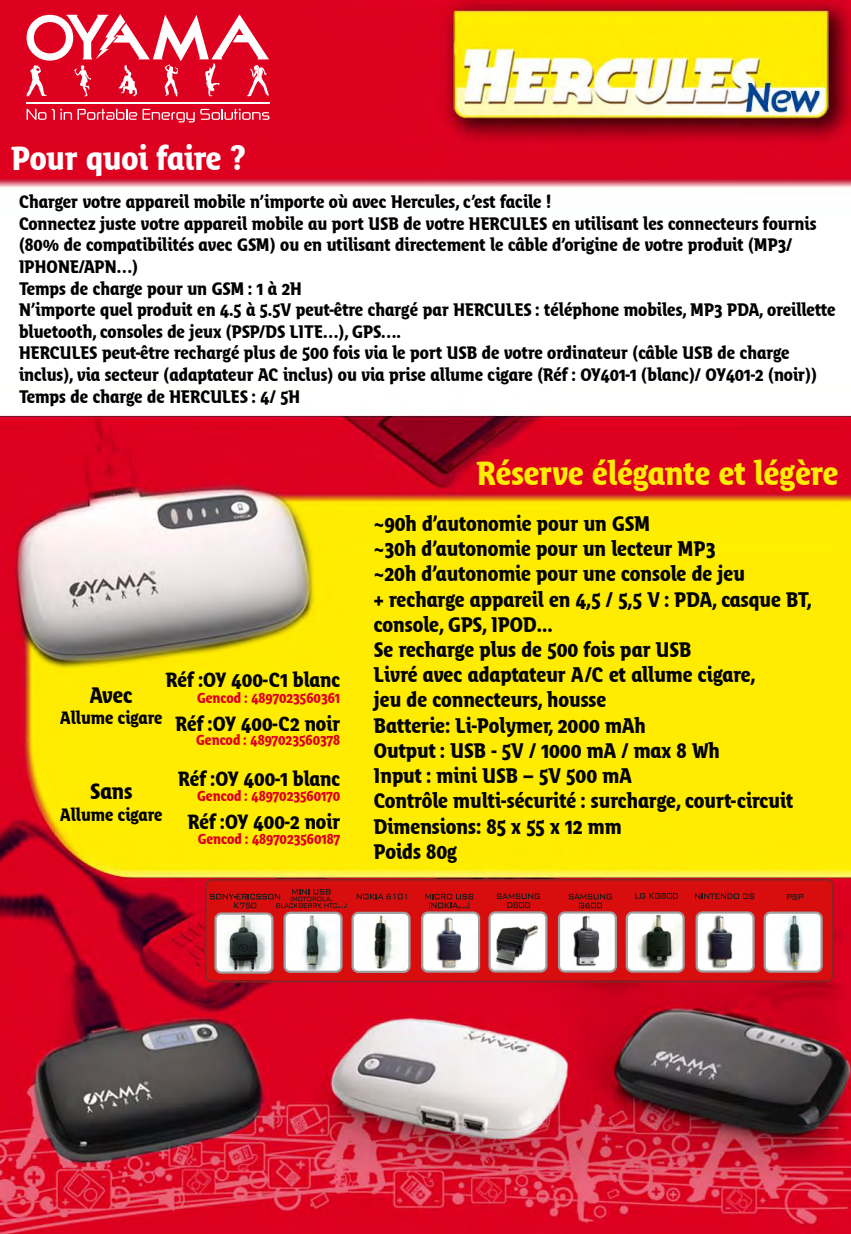
<style>
.page{position:relative;width:851px;height:1234px;background:#fff}
.page>*{position:absolute;margin:0;border:0;box-sizing:border-box;transform-origin:0 0}
.t1{font:700 33.3px "Bienvenue Titling TT";color:#ffec00}
.t2{font:700 33.3px "Bienvenue Titling TT";color:#fff}
.t3{font:700 22.2px "Bienvenue Titling TT";color:#000}
.t4{font:700 21px/25.2px "Bienvenue Titling TT";color:#010101}
.t5{font:700 20.55px/43.7px "Bienvenue Titling TT";color:#000;text-align:center}
.t6{font:700 18px/21.6px "Bienvenue Titling TT";color:#000}
.t7{font:700 17.7px "Bienvenue Titling TT";color:#000}
.t8{font:700 14.4px "Bienvenue Titling TT";color:#dd0021}
</style>
<div class="page">
<img style="left:0;top:0;width:850px;height:1233px">
<svg style="left:26px;top:14px;width:243px;height:83px"></svg>
<svg style="left:27px;top:109px;width:19px;height:11px"></svg>
<svg style="left:52px;top:109px;width:217px;height:13px"></svg>
<hr style="left:26px;top:103px;width:243px;height:1px;background:#fff">
<div style="left:205px;top:879px;width:627px;height:101px;background:#d80e0e;border-radius:3px"></div>
<div style="left:205px;top:878px;width:628px;height:104px;border:2px solid #842626;border-radius:7px"></div>
<svg style="left:210px;top:889px;width:136px;height:19px"></svg>
<svg style="left:356px;top:893px;width:50px;height:6px"></svg>
<svg style="left:425px;top:893px;width:48px;height:16px"></svg>
<svg style="left:496px;top:893px;width:44px;height:14px"></svg>
<svg style="left:568px;top:893px;width:43px;height:15px"></svg>
<svg style="left:635px;top:893px;width:42px;height:5px"></svg>
<svg style="left:695px;top:893px;width:59px;height:5px"></svg>
<svg style="left:786px;top:894px;width:17px;height:5px"></svg>
<img style="left:217px;top:915px;width:55px;height:57px">
<div style="left:214px;top:912px;width:59px;height:61px;border:2px solid #9e9e9f;border-radius:6px"></div>
<img style="left:559px;top:914px;width:55px;height:57px">
<div style="left:558px;top:911px;width:59px;height:61px;border:2px solid #9e9e9f;border-radius:6px"></div>
<img style="left:628px;top:914px;width:55px;height:57px">
<div style="left:625px;top:911px;width:59px;height:61px;border:2px solid #9e9e9f;border-radius:6px"></div>
<img style="left:698px;top:914px;width:55px;height:57px">
<div style="left:695px;top:911px;width:59px;height:61px;border:2px solid #9e9e9f;border-radius:6px"></div>
<img style="left:766px;top:914px;width:55px;height:57px">
<div style="left:763px;top:911px;width:59px;height:61px;border:2px solid #9e9e9f;border-radius:6px"></div>
<img style="left:286px;top:914px;width:55px;height:57px">
<div style="left:283px;top:911px;width:59px;height:61px;border:2px solid #9e9e9f;border-radius:6px"></div>
<img style="left:354px;top:914px;width:55px;height:57px">
<div style="left:351px;top:911px;width:59px;height:61px;border:2px solid #9e9e9f;border-radius:6px"></div>
<img style="left:422px;top:914px;width:57px;height:57px">
<div style="left:421px;top:911px;width:59px;height:61px;border:2px solid #9e9e9f;border-radius:6px"></div>
<img style="left:491px;top:914px;width:55px;height:57px">
<div style="left:488px;top:911px;width:59px;height:61px;border:2px solid #9e9e9f;border-radius:6px"></div>
<h1 class="t2" style="left:11px;top:138px;width:236px">Pour quoi faire ?</h1>
<p class="t6" style="left:19px;top:191px;width:818px">Charger votre appareil mobile n’importe où avec Hercules, c’est facile !<br>Connectez juste votre appareil mobile au port USB de votre HERCULES en utilisant les connecteurs fournis (80% de compatibilités avec GSM) ou en utilisant directement le câble d’origine de votre produit (MP3/ IPHONE/APN…)<br>Temps de charge pour un GSM : 1 à 2H<br>N’importe quel produit en 4.5 à 5.5V peut-être chargé par HERCULES : téléphone mobiles, MP3 PDA, oreillette bluetooth, consoles de jeux (PSP/DS LITE…), GPS….<br>HERCULES peut-être rechargé plus de 500 fois via le port USB de votre ordinateur (câble USB de charge inclus), via secteur (adaptateur AC inclus) ou via prise allume cigare (Réf : OY401-1 (blanc)/ OY401-2 (noir))<br>Temps de charge de HERCULES : 4/ 5H</p>
<p class="t5" style="left:166px;top:657px;width:176px">Réf :OY 400-C1 blanc<br>Réf :OY 400-C2 noir</p>
<p class="t3" style="left:90px;top:681px;width:44px">Avec</p>
<p class="t7" style="left:60px;top:707px;width:103px">Allume cigare</p>
<p class="t8" style="left:197px;top:689px;width:145px">Gencod : 4897023560361</p>
<p class="t8" style="left:196px;top:731px;width:145px">Gencod : 4897023560378</p>
<p class="t5" style="left:178px;top:756px;width:163px">Réf :OY 400-1 blanc<br>Réf :OY 400-2 noir</p>
<p class="t3" style="left:90px;top:778px;width:44px">Sans</p>
<p class="t7" style="left:60px;top:803px;width:103px">Allume cigare</p>
<p class="t8" style="left:197px;top:787px;width:144px">Gencod : 4897023560170</p>
<p class="t8" style="left:198px;top:829px;width:144px">Gencod : 4897023560187</p>
<h1 class="t1" style="left:477px;top:454px;width:363px">Réserve élégante et légère</h1>
<p class="t4" style="left:374px;top:510px;width:439px">~90h d’autonomie pour un GSM<br>~30h d’autonomie pour un lecteur MP3<br>~20h d’autonomie pour une console de jeu<br>+ recharge appareil en 4,5 / 5,5 V : PDA, casque BT, console, GPS, IPOD...<br>Se recharge plus de 500 fois par USB<br>Livré avec adaptateur A/C et allume cigare,<br>jeu de connecteurs, housse<br>Batterie: Li-Polymer, 2000 mAh<br>Output : USB - 5V / 1000 mA / max 8 Wh<br>Input : mini USB – 5V 500 mA<br>Contrôle multi-sécurité : surcharge, court-circuit<br>Dimensions: 85 x 55 x 12 mm<br>Poids 80g</p>
</div>
